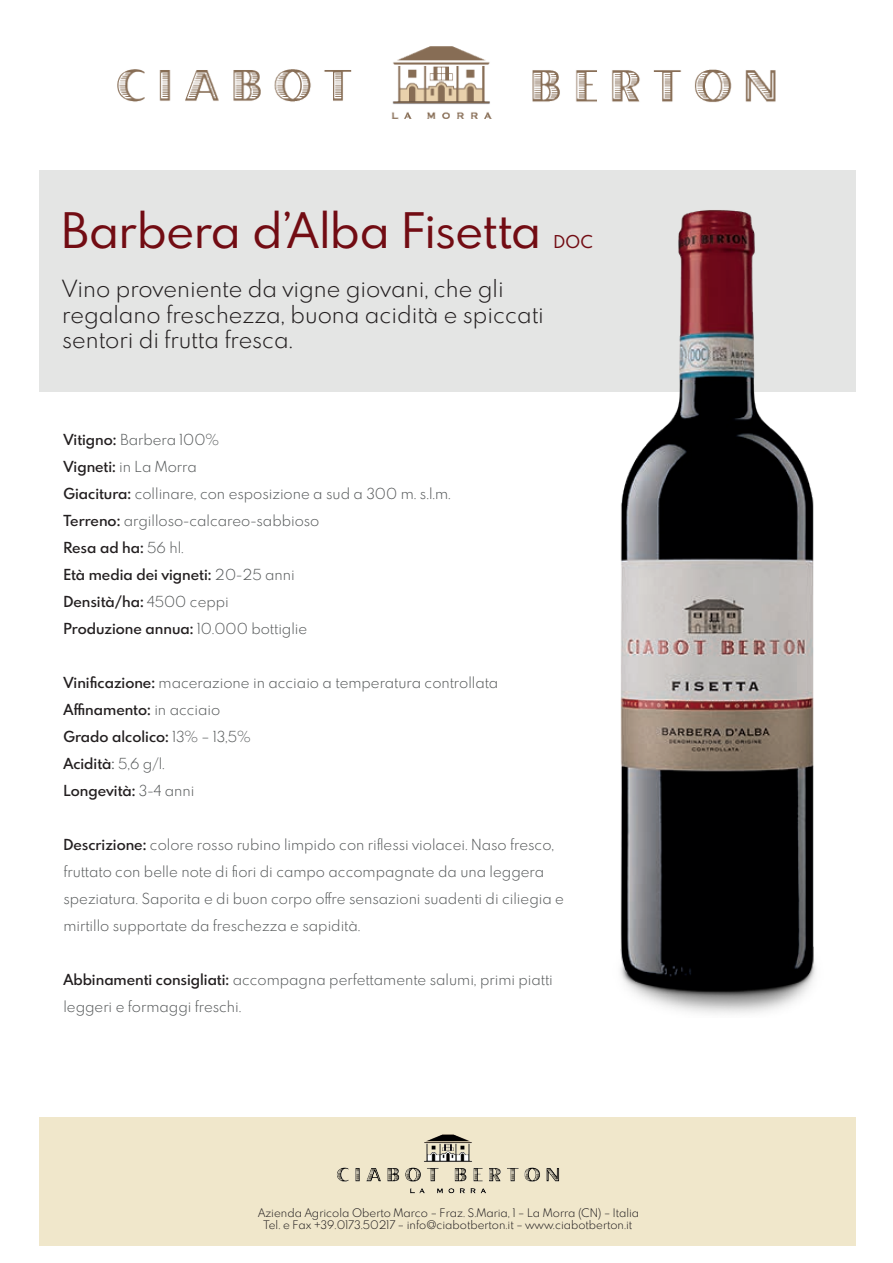
<style>
.page{position:relative;width:893px;height:1263px;background:#fff}
.page>*{position:absolute;margin:0;border:0;box-sizing:border-box;transform-origin:0 0}
.t1{font:43.5px "Spartan MB";letter-spacing:-.01em;color:#720c13}
.t2{font:300 21px/25.2px "Spartan MB";color:#231f20}
.t3{font:15.75px "Spartan MB";color:#720c13}
.t4{font:300 13.5px/27px "Spartan MB";color:#575a5b}
.t5{font:300 10.5px/12.6px "Spartan MB";color:#231f20;text-align:center}
.s1{font-weight:600;color:#231f20}
.s2{font-weight:400}
</style>
<div class="page">
<div style="left:39px;top:170px;width:816px;height:222px;background:#e4e5e4"></div>
<img style="left:117px;top:46px;width:659px;height:73px">
<div style="left:39px;top:1117px;width:816px;height:129px;background:#f0e7cb"></div>
<img style="left:336px;top:1134px;width:223px;height:59px">
<img style="left:620px;top:210px;width:196px;height:804px">
<h1 class="t1" style="left:61px;top:198px;width:482px">Barbera d’Alba Fisetta</h1>
<h2 class="t2" style="left:62px;top:276px;width:483px">Vino proveniente da vigne giovani, che gli regalano freschezza, buona acidità e spiccati sentori di frutta fresca.</h2>
<p class="t3" style="left:554px;top:230px;width:41px">DOC</p>
<p class="t4" style="left:63px;top:426px;width:389px"><span class="s1">Vitigno:</span> Barbera 100%<br><span class="s1">Vigneti:</span> in La Morra<br><span class="s1">Giacitura:</span> collinare, con esposizione a sud a 300 m. s.l.m.<br><span class="s1">Terreno:</span> argilloso-calcareo-sabbioso<br><span class="s1">Resa ad ha:</span> 56 hl.<br><span class="s1">Età media dei vigneti:</span> 20-25 anni<br><span class="s1">Densità/ha:</span> 4500 ceppi<br><span class="s1">Produzione annua:</span> 10.000 bottiglie</p>
<p class="t4" style="left:63px;top:669px;width:436px"><span class="s1">Vinificazione:</span> macerazione in acciaio a temperatura controllata<br><span class="s1">Affinamento:</span> in acciaio<br><span class="s1">Grado alcolico:</span> 13% – 13,5%<br><span class="s1">Acidità</span><span class="s2">:</span> 5,6 g/l.<br><span class="s1">Longevità:</span> 3-4 anni</p>
<p class="t4" style="left:63px;top:831px;width:502px"><span class="s1">Descrizione:</span> colore rosso rubino limpido con riflessi violacei. Naso fresco, fruttato con belle note di fiori di campo accompagnate da una leggera speziatura. Saporita e di buon corpo offre sensazioni suadenti di ciliegia e mirtillo supportate da freschezza e sapidità.</p>
<p class="t4" style="left:63px;top:966px;width:491px"><span class="s1">Abbinamenti consigliati:</span> accompagna perfettamente salumi, primi piatti leggeri e formaggi freschi.</p>
<p class="t5" style="left:258px;top:1206px;width:383px">Azienda Agricola Oberto Marco – Fraz. S.Maria, 1 – La Morra (CN) – Italia<br>Tel. e Fax +39.0173.50217 – info@ciabotberton.it – www.ciabotberton.it</p>
</div>
